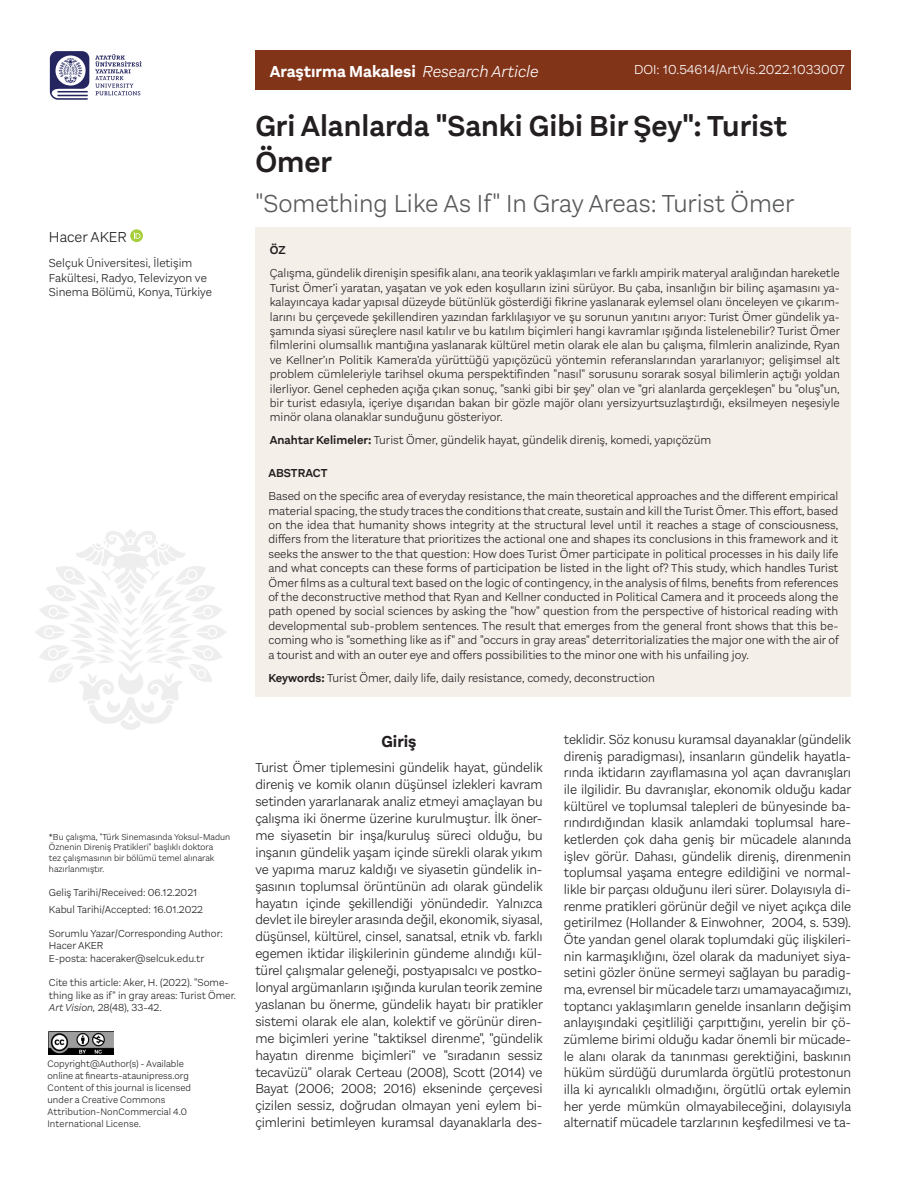
<style>
.page{position:relative;width:915px;height:1191px;background:#fff}
.page>*{position:absolute;margin:0;border:0;box-sizing:border-box;transform-origin:0 0}
.t1{font:600 30px/36px "Aestetico";color:#231f20}
.t2{font:300 25.5px "Aestetico";color:#57585a}
.t3{font:700 16.5px "Aestetico";color:#fff}
.t4{font:700 16.5px "Aestetico";color:#231f20}
.t5{font:300 15px "Aestetico";color:#231f20}
.t6{font:300 13.5px/16.6px "Aestetico";letter-spacing:-.01em;color:#231f20;text-align:justify}
.t7{font:300 13.5px "Aestetico";color:#fff}
.t8{font:300 12px/14.4px "Aestetico";color:#231f20;text-align:justify}
.t9{font:600 12px "Aestetico";color:#231f20}
.t10{font:300 10.5px/12.6px "Aestetico";color:#231f20}
.zz_Uroloji_running{font:300 9.75px/12px "Aestetico";letter-spacing:.005em;color:#231f20}
.t11{font:300 9px/10.8px "Aestetico";color:#231f20}
.s1{font-weight:300;font-style:italic}
.s2{font-weight:600}
.s3{font-style:italic}
</style>
<div class="page">
<svg style="left:35px;top:529px;width:191px;height:201px"></svg>
<div style="left:255px;top:50px;width:595px;height:39px;background:#823419"></div>
<div style="left:255px;top:227px;width:595px;height:470px;background:#f5efea"></div>
<svg style="left:130px;top:229px;width:13px;height:13px"></svg>
<svg style="left:134px;top:232px;width:6px;height:7px"></svg>
<svg style="left:95px;top:54px;width:47px;height:41px"></svg>
<svg style="left:50px;top:51px;width:39px;height:49px"></svg>
<img style="left:49px;top:1031px;width:65px;height:23px">
<p class="t5" style="left:49px;top:229px;width:79px">Hacer AKER</p>
<p class="t8" style="left:49px;top:256px;width:165px;text-align:left">Selçuk Üniversitesi, İletişim<br>Fakültesi, Radyo, Televizyon ve<br>Sinema Bölümü, Konya, Türkiye</p>
<p class="t3" style="left:270px;top:62px;width:270px">Araştırma Makalesi <span class="s1">Research Article</span></p>
<p class="t7" style="left:633px;top:62px;width:212px">DOI: 10.54614/ArtVis.2022.1033007</p>
<p class="t1" style="left:255px;top:108px;width:533px">Gri Alanlarda "Sanki Gibi Bir Şey": Turist<br>Ömer</p>
<p class="t2" style="left:255px;top:189px;width:540px">"Something Like As If" In Gray Areas: Turist Ömer</p>
<p class="t9" style="left:270px;top:243px;width:17px">ÖZ</p>
<p class="t8" style="left:270px;top:266px;width:571px">Çalışma, gündelik direnişin spesifik alanı, ana teorik yaklaşımları ve farklı ampirik materyal aralığından hareketle Turist Ömer’i yaratan, yaşatan ve yok eden koşulların izini sürüyor. Bu çaba, insanlığın bir bilinç aşamasını ya&shy;kalayıncaya kadar yapısal düzeyde bütünlük gösterdiği fikrine yaslanarak eylemsel olanı önceleyen ve çıkarım&shy;larını bu çerçevede şekillendiren yazından farklılaşıyor ve şu sorunun yanıtını arıyor: Turist Ömer gündelik ya&shy;şamında siyasi süreçlere nasıl katılır ve bu katılım biçimleri hangi kavramlar ışığında listelenebilir? Turist Ömer filmlerini olumsallık mantığına yaslanarak kültürel metin olarak ele alan bu çalışma, filmlerin analizinde, Ryan ve Kellner’ın Politik Kamera’da yürüttüğü yapıçözücü yöntemin referanslarından yararlanıyor; gelişimsel alt problem cümleleriyle tarihsel okuma perspektifinden "nasıl" sorusunu sorarak sosyal bilimlerin açtığı yoldan ilerliyor. Genel cepheden açığa çıkan sonuç, "sanki gibi bir şey" olan ve "gri alanlarda gerçekleşen" bu "oluş"un, bir turist edasıyla, içeriye dışarıdan bakan bir gözle majör olanı yersizyurtsuzlaştırdığı, eksilmeyen neşesiyle minör olana olanaklar sunduğunu gösteriyor.</p>
<p class="t8" style="left:270px;top:433px;width:443px"><span class="s2">Anahtar Kelimeler:</span> Turist Ömer, gündelik hayat, gündelik direniş, komedi, yapıçözüm</p>
<p class="t9" style="left:268px;top:466px;width:61px">ABSTRACT</p>
<p class="t8" style="left:268px;top:489px;width:571px">Based on the specific area of everyday resistance, the main theoretical approaches and the different empirical material spacing, the study traces the conditions that create, sustain and kill the Turist Ömer. This effort, based on the idea that humanity shows integrity at the structural level until it reaches a stage of consciousness, differs from the literature that prioritizes the actional one and shapes its conclusions in this framework and it seeks the answer to the that question: How does Turist Ömer participate in political processes in his daily life and what concepts can these forms of participation be listed in the light of? This study, which handles Turist Ömer films as a cultural text based on the logic of contingency, in the analysis of films, benefits from references of the deconstructive method that Ryan and Kellner conducted in Political Camera and it proceeds along the path opened by social sciences by asking the "how" question from the perspective of historical reading with developmental sub-problem sentences. The result that emerges from the general front shows that this be&shy;coming who is "something like as if" and "occurs in gray areas" deterritorializaties the major one with the air of a tourist and with an outer eye and offers possibilities to the minor one with his unfailing joy.</p>
<p class="t8" style="left:268px;top:670px;width:388px"><span class="s2">Keywords:</span> Turist Ömer, daily life, daily resistance, comedy, deconstruction</p>
<p class="t11" style="left:49px;top:831px;width:183px">*Bu çalışma, "Türk Sinemasında Yoksul-Madun Öznenin Direniş Pratikleri" başlıklı doktora<br>tez çalışmasının bir bölümü temel alınarak hazırlanmıştır.</p>
<p class="t10" style="left:49px;top:886px;width:150px">Geliş Tarihi/Received: 06.12.2021</p>
<p class="t10" style="left:49px;top:903px;width:156px">Kabul Tarihi/Accepted: 16.01.2022</p>
<p class="t10" style="left:49px;top:927px;width:175px">Sorumlu Yazar/Corresponding Author:<br>Hacer AKER</p>
<p class="t10" style="left:49px;top:952px;width:157px">E-posta: haceraker@selcuk.edu.tr</p>
<p class="t10" style="left:49px;top:976px;width:189px">Cite this article: Aker, H. (2022). "Some&shy;thing like as if" in gray areas: Turist Ömer.<br><span class="s3">Art Vision,</span> 28(48), 33-42.</p>
<p class="zz_Uroloji_running" style="left:47px;top:1057px;width:143px">Copyright@Author(s) - Available online at finearts-ataunipress.org</p>
<p class="zz_Uroloji_running" style="left:47px;top:1081px;width:145px">Content of this journal is licensed under a Creative Commons<br>Attribution-NonCommercial 4.0<br>International License.</p>
<p class="t4" style="left:381px;top:731px;width:37px">Giriş</p>
<p class="t6" style="left:255px;top:759px;width:289px">Turist Ömer tiplemesini gündelik hayat, gündelik direniş ve komik olanın düşünsel izlekleri kavram setinden yararlanarak analiz etmeyi amaçlayan bu çalışma iki önerme üzerine kurulmuştur. İlk öner&shy;me siyasetin bir inşa/kuruluş süreci olduğu, bu inşanın gündelik yaşam içinde sürekli olarak yıkım ve yapıma maruz kaldığı ve siyasetin gündelik in&shy;şasının toplumsal örüntünün adı olarak gündelik hayatın içinde şekillendiği yönündedir. Yalnızca devlet ile bireyler arasında değil, ekonomik, siyasal, düşünsel, kültürel, cinsel, sanatsal, etnik vb. farklı egemen iktidar ilişkilerinin gündeme alındığı kül&shy;türel çalışmalar geleneği, postyapısalcı ve postko&shy;lonyal argümanların ışığında kurulan teorik zemine yaslanan bu önerme, gündelik hayatı bir pratikler sistemi olarak ele alan, kolektif ve görünür diren&shy;me biçimleri yerine "taktiksel direnme", "gündelik hayatın direnme biçimleri" ve "sıradanın sessiz tecavüzü" olarak Certeau (2008), Scott (2014) ve Bayat (2006; 2008; 2016) ekseninde çerçevesi çizilen sessiz, doğrudan olmayan yeni eylem bi&shy;çimlerini betimleyen kuramsal dayanaklarla des-</p>
<p class="t6" style="left:563px;top:731px;width:289px">teklidir. Söz konusu kuramsal dayanaklar (gündelik direniş paradigması), insanların gündelik hayatla&shy;rında iktidarın zayıflamasına yol açan davranışları ile ilgilidir. Bu davranışlar, ekonomik olduğu kadar kültürel ve toplumsal talepleri de bünyesinde ba&shy;rındırdığından klasik anlamdaki toplumsal hare&shy;ketlerden çok daha geniş bir mücadele alanında işlev görür. Dahası, gündelik direniş, direnmenin toplumsal yaşama entegre edildiğini ve normal&shy;likle bir parçası olduğunu ileri sürer. Dolayısıyla di&shy;renme pratikleri görünür değil ve niyet açıkça dile getirilmez (Hollander &amp; Einwohner, 2004, s. 539).<br>Öte yandan genel olarak toplumdaki güç ilişkileri&shy;nin karmaşıklığını, özel olarak da maduniyet siya&shy;setini gözler önüne sermeyi sağlayan bu paradig&shy;ma, evrensel bir mücadele tarzı umamayacağımızı, toptancı yaklaşımların genelde insanların değişim anlayışındaki çeşitliliği çarpıttığını, yerelin bir çö&shy;zümleme birimi olduğu kadar önemli bir mücade&shy;le alanı olarak da tanınması gerektiğini, baskının hüküm sürdüğü durumlarda örgütlü protestonun illa ki ayrıcalıklı olmadığını, örgütlü ortak eylemin her yerde mümkün olmayabileceğini, dolayısıyla alternatif mücadele tarzlarının keşfedilmesi ve ta-</p>
</div>
